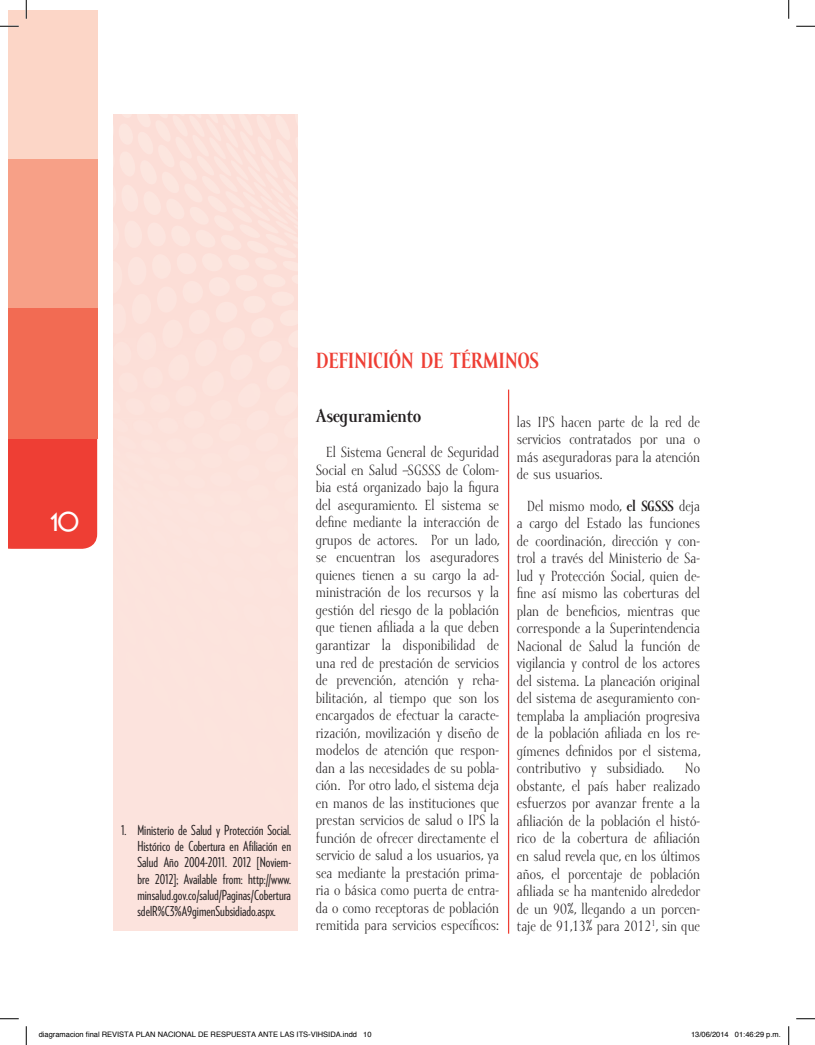
<style>
.page{position:relative;width:815px;height:1045px;background:#fff}
.page>*{position:absolute;margin:0;border:0;box-sizing:border-box;transform-origin:0 0}
.t1{font:25px "Bosanova";color:#fff}
.subtit{font:700 22.5px "Mramor";color:#ee3e34}
.subtit2{font:700 18.75px "Mramor";color:#231f20}
.texto_corrido{font:15px/17.5px "Mramor";color:#231f20;text-align:justify}
.Notas{font:13.75px/16.2px "Verlag Compressed";color:#231f20;text-align:justify}
.t2{font:7.5px "Helvetica";color:#000}
.s1{font-weight:700}
</style>
<div class="page">
<div style="left:9px;top:438px;width:88px;height:111px;background:#ee3e34"></div>
<div style="left:9px;top:307px;width:88px;height:131px;background:#f26b53"></div>
<div style="left:9px;top:159px;width:88px;height:148px;background:#f7a087"></div>
<div style="left:9px;top:10px;width:88px;height:149px;background:#fcd6c7"></div>
<hr style="left:508px;top:389px;width:1px;height:544px;background:#ee3e34">
<svg style="left:0;top:25px;width:19px;height:2px"></svg>
<svg style="left:796px;top:25px;width:18px;height:2px"></svg>
<svg style="left:0;top:1018px;width:19px;height:1px"></svg>
<svg style="left:796px;top:1018px;width:18px;height:1px"></svg>
<svg style="left:25px;top:0;width:2px;height:19px"></svg>
<svg style="left:25px;top:1026px;width:2px;height:19px"></svg>
<svg style="left:788px;top:0;width:1px;height:19px"></svg>
<svg style="left:788px;top:1026px;width:1px;height:19px"></svg>
<p class="t1" style="left:50px;top:506px;width:31px">10</p>
<p class="Notas" style="left:137px;top:821px;width:155px;text-indent:-16px">1. Ministerio de Salud y Protección Social.<br>Histórico de Cobertura en Afiliación en Salud Año 2004-2011. 2012 [Noviem&shy;bre 2012]; Available from: http://www. minsalud.gov.co/salud/Paginas/Cobertura sdelR%C3%A9gimenSubsidiado.aspx.</p>
<p class="subtit" style="left:316px;top:348px;width:224px">DEFINICIÓN DE TÉRMINOS</p>
<p class="subtit2" style="left:316px;top:405px;width:107px">Aseguramiento</p>
<p class="texto_corrido" style="left:316px;top:445px;width:185px;text-indent:10px">El Sistema General de Seguridad Social en Salud –SGSSS de Colom&shy;bia está organizado bajo la figura del aseguramiento. El sistema se define mediante la interacción de grupos de actores. Por un lado, se encuentran los aseguradores quienes tienen a su cargo la ad&shy;ministración de los recursos y la gestión del riesgo de la población que tienen afiliada a la que deben garantizar la disponibilidad de una red de prestación de servicios de prevención, atención y reha&shy;bilitación, al tiempo que son los encargados de efectuar la caracte&shy;rización, movilización y diseño de modelos de atención que respon&shy;dan a las necesidades de su pobla&shy;ción. Por otro lado, el sistema deja en manos de las instituciones que prestan servicios de salud o IPS la función de ofrecer directamente el servicio de salud a los usuarios, ya sea mediante la prestación prima&shy;ria o básica como puerta de entra&shy;da o como receptoras de población remitida para servicios específicos:</p>
<p class="texto_corrido" style="left:516px;top:415px;width:185px">las IPS hacen parte de la red de servicios contratados por una o más aseguradoras para la atención de sus usuarios.</p>
<p class="texto_corrido" style="left:516px;top:499px;width:185px;text-indent:10px">Del mismo modo, <span class="s1">el SGSSS</span> deja a cargo del Estado las funciones de coordinación, dirección y con&shy;trol a través del Ministerio de Sa&shy;lud y Protección Social, quien de&shy;fine así mismo las coberturas del plan de beneficios, mientras que corresponde a la Superintendencia Nacional de Salud la función de vigilancia y control de los actores del sistema. La planeación original del sistema de aseguramiento con&shy;templaba la ampliación progresiva de la población afiliada en los re&shy;gímenes definidos por el sistema, contributivo y subsidiado.</p>
<p class="texto_corrido" style="left:516px;top:761px;width:185px;text-indent:168px">No obstante, el país haber realizado esfuerzos por avanzar frente a la afiliación de la población el histó&shy;rico de la cobertura de afiliación en salud revela que, en los últimos años, el porcentaje de población afiliada se ha mantenido alrededor de un 90%, llegando a un porcen&shy;taje de 91,13% para 2012<sup>1</sup>, sin que</p>
<p class="t2" style="left:39px;top:1029px;width:334px">diagramacion final REVISTA PLAN NACIONAL DE RESPUESTA ANTE LAS ITS-VIHSIDA.indd 10</p>
<p class="t2" style="left:691px;top:1029px;width:91px">13/06/2014 01:46:29 p.m.</p>
</div>
